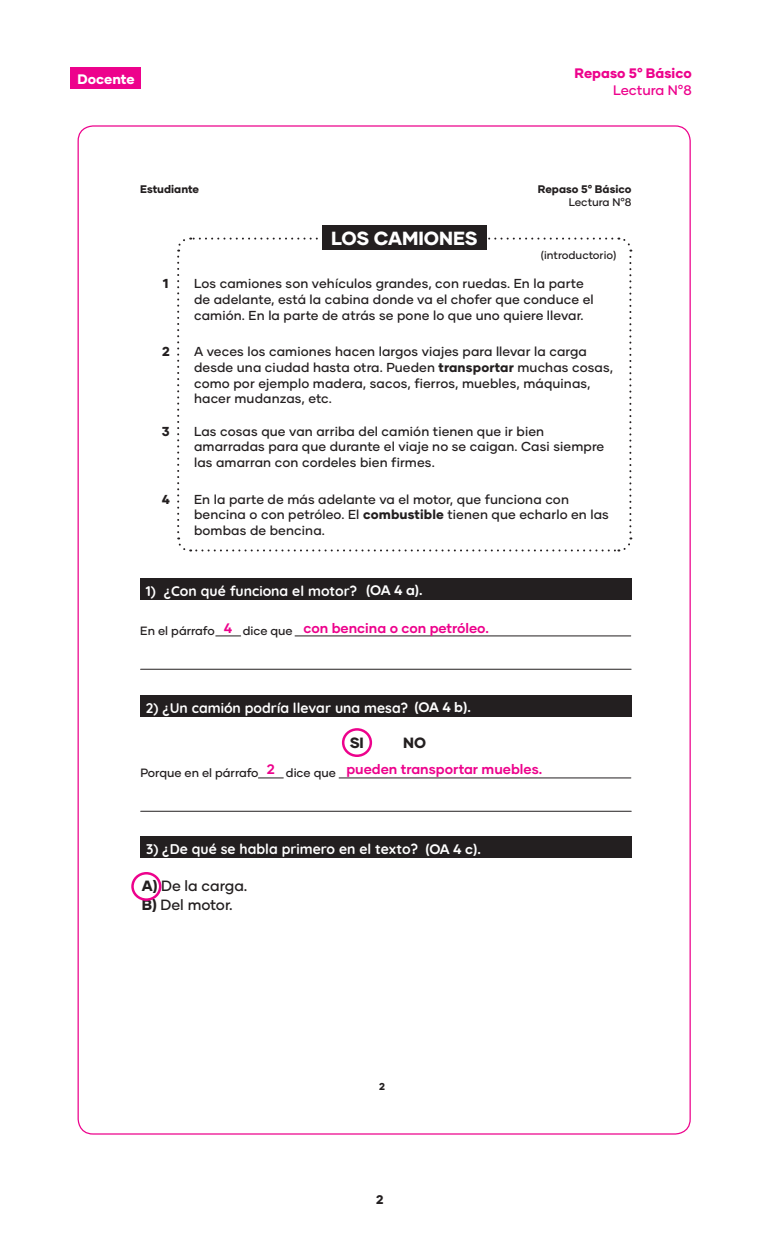
<style>
.page{position:relative;width:765px;height:1260px;background:#fff}
.page>*{position:absolute;margin:0;border:0;box-sizing:border-box;transform-origin:0 0}
.t1{font:800 19px "Gilmer";color:#fff}
.t2{font:500 14.88px/18.9px "Gilmer";color:#231f20}
.t3{font:800 14.88px "Gilmer";color:#231f20}
.t4{font:700 14px "Quicksand";color:#fff}
.t5{font:700 13.75px "Gilmer";color:#ed028c}
.t6{font:700 13.75px "Gilmer";color:#fff}
.t7{font:800 13.75px "Gilmer";color:#ed028c}
.t8{font:500 13.75px "Gilmer";letter-spacing:-.005em;color:#ed028c}
.t9{font:800 13.75px "Gilmer";color:#fff}
.t10{font:500 13px/15.6px "Gilmer";letter-spacing:.01em;color:#231f20}
.t11{font:800 13px "Gilmer";color:#231f20}
.t12{font:800 12.5px "Gilmer";color:#231f20}
.t13{font:500 12px "Gilmer";color:#231f20}
.t14{font:800 11px/13px "Gilmer";color:#231f20;text-align:right}
.t15{font:500 11px "Gilmer";color:#231f20}
.t16{font:800 10px "Gilmer";color:#231f20}
.s1{font-weight:500}
.s2{font-weight:800}
</style>
<div class="page">
<div style="left:70px;top:67px;width:71px;height:22px;background:#ed028c"></div>
<div style="left:140px;top:579px;width:492px;height:21px;background:#231f20"></div>
<hr style="left:141px;top:669px;width:490px;height:1px;background:#231f20">
<svg style="left:216px;top:636px;width:25px;height:1px"></svg>
<hr style="left:295px;top:636px;width:336px;height:1px;background:#231f20">
<div style="left:140px;top:695px;width:492px;height:22px;background:#231f20"></div>
<hr style="left:141px;top:811px;width:490px;height:1px;background:#231f20">
<svg style="left:258px;top:778px;width:25px;height:1px"></svg>
<hr style="left:339px;top:778px;width:292px;height:1px;background:#231f20">
<div style="left:140px;top:836px;width:492px;height:22px;background:#231f20"></div>
<svg style="left:177px;top:237px;width:455px;height:315px"></svg>
<div style="left:322px;top:225px;width:164px;height:25px;background:#231f20"></div>
<div style="left:342px;top:728px;width:30px;height:29px;border:2px solid #ed028c;border-radius:50%"></div>
<div style="left:131px;top:872px;width:30px;height:29px;border:2px solid #ed028c;border-radius:50%"></div>
<p class="t9" style="left:78px;top:70px;width:59px">Docente</p>
<p class="t7" style="left:575px;top:65px;width:119px">Repaso 5° Básico</p>
<p class="t8" style="left:613px;top:81px;width:80px">Lectura N°8</p>
<p class="t14" style="left:140px;top:183px;width:61px">Estudiante</p>
<p class="t1" style="left:331px;top:226px;width:148px">LOS CAMIONES</p>
<p class="t14" style="left:538px;top:183px;width:95px">Repaso 5° Básico<br><span class="s1">Lectura N°8</span></p>
<p class="t15" style="left:541px;top:248px;width:77px">(introductorio)</p>
<p class="t11" style="left:163px;top:276px;width:7px">1</p>
<p class="t10" style="left:194px;top:276px;width:401px">Los camiones son vehículos grandes, con ruedas. En la parte de adelante, está la cabina donde va el chofer que conduce el camión. En la parte de atrás se pone lo que uno quiere llevar.</p>
<p class="t11" style="left:162px;top:344px;width:9px">2</p>
<p class="t10" style="left:194px;top:344px;width:421px">A veces los camiones hacen largos viajes para llevar la carga desde una ciudad hasta otra. Pueden <span class="s2">transportar</span> muchas cosas, como por ejemplo madera, sacos, fierros, muebles, máquinas, hacer mudanzas, etc.</p>
<p class="t11" style="left:162px;top:423px;width:9px">3</p>
<p class="t10" style="left:194px;top:423px;width:412px">Las cosas que van arriba del camión tienen que ir bien amarradas para que durante el viaje no se caigan. Casi siempre las amarran con cordeles bien firmes.</p>
<p class="t11" style="left:162px;top:491px;width:10px">4</p>
<p class="t10" style="left:194px;top:491px;width:416px">En la parte de más adelante va el motor, que funciona con bencina o con petróleo. El <span class="s2">combustible</span> tienen que echarlo en las bombas de bencina.</p>
<p class="t6" style="left:366px;top:582px;width:58px">(OA 4 a).</p>
<p class="t4" style="left:146px;top:580px;width:213px">1) ¿Con qué funciona el motor?</p>
<p class="t13" style="left:140px;top:624px;width:76px">En el párrafo</p>
<p class="t13" style="left:243px;top:624px;width:51px">dice que</p>
<p class="t5" style="left:303px;top:619px;width:187px">con bencina o con petróleo.</p>
<p class="t5" style="left:224px;top:619px;width:10px">4</p>
<p class="t6" style="left:415px;top:698px;width:58px">(OA 4 b).</p>
<p class="t4" style="left:146px;top:696px;width:264px">2) ¿Un camión podría llevar una mesa?</p>
<p class="t3" style="left:350px;top:733px;width:16px">SI</p>
<p class="t3" style="left:403px;top:733px;width:24px">NO</p>
<p class="t13" style="left:140px;top:766px;width:120px">Porque en el párrafo</p>
<p class="t13" style="left:286px;top:766px;width:51px">dice que</p>
<p class="t5" style="left:346px;top:761px;width:197px">pueden transportar muebles.</p>
<p class="t5" style="left:267px;top:761px;width:10px">2</p>
<p class="t4" style="left:146px;top:837px;width:274px">3) ¿De qué se habla primero en el texto?</p>
<p class="t2" style="left:142px;top:876px;width:107px"><span class="s2">A)</span> De la carga.<br><span class="s2">B)</span> Del motor.</p>
<p class="t6" style="left:425px;top:840px;width:57px">(OA 4 c).</p>
<p class="t16" style="left:379px;top:1080px;width:7px">2</p>
<p class="t12" style="left:376px;top:1192px;width:9px">2</p>
</div>
